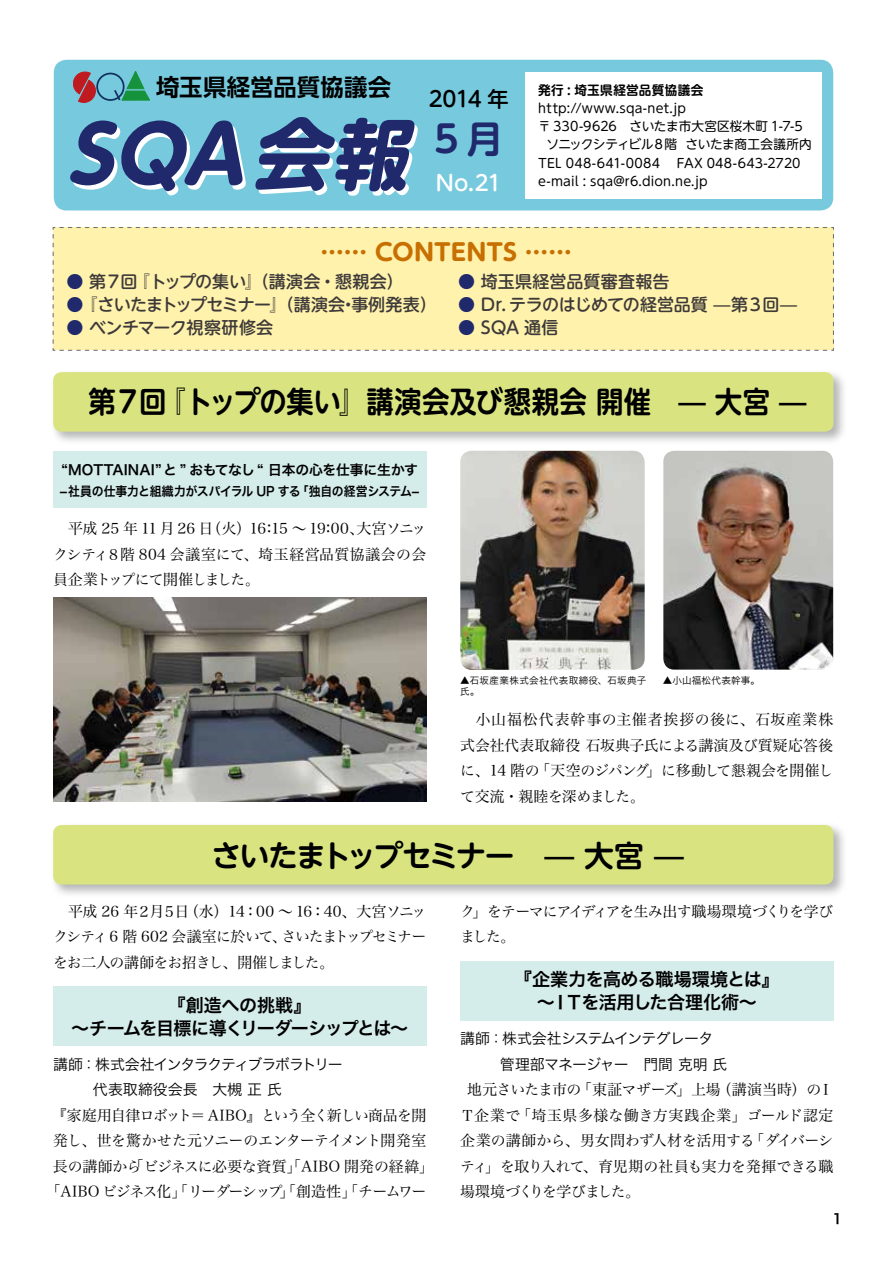
<style>
.page{position:relative;width:893px;height:1263px;background:#fff}
.page>*{position:absolute;margin:0;border:0;box-sizing:border-box;transform-origin:0 0}
.t1{font:italic 700 77.55px "UD Shin M Go Pro";color:#1f296b}
.t2{font:700 37.2px "UD Shin M Go Pro De";color:#1f296b}
.t3{font:700 29.7px "UD Shin M Go Pro De";letter-spacing:-.005em;color:#000;scale:.92 1}
.t4{font:700 29.7px "UD Shin M Go Pro De";letter-spacing:-.045em;color:#000}
.t5{font:700 23.4px "UD Shin M Go Pr 6";color:#c76f00}
.t6{font:700 23.4px "UD Shin Go Pr 6 N De";letter-spacing:.01em;color:#000}
.t7{font:500 21.3px "UD Shin M Go Pro";color:#000}
.t8{font:500 21.3px "UD Shin M Go Pro";color:#fff}
.t9{font:18px/23.4px "Hira Kaku Pro N W6";letter-spacing:-.06em;color:#000;text-align:center}
.t10{font:18px/23.4px "Hira Kaku Pro N W6";letter-spacing:-.035em;color:#000;text-align:center}
.t11{font:500 16.95px "UD Shin M Go Pro";letter-spacing:-.015em;color:#3e3a39}
.t12{font:500 16.95px "UD Shin M Go Pro";letter-spacing:-.04em;color:#3e3a39}
.t13{font:500 16.95px "UD Shin M Go Pro";letter-spacing:.015em;color:#3e3a39}
.t14{font:14.85px/25.5px "Hira Min Pro N W3";letter-spacing:-.04em;color:#000;text-align:justify}
.t15{font:14.85px/25.5px "Hira Kaku Pro N W3";letter-spacing:-.05em;color:#000}
.t16{font:13.8px "Hira Kaku Pro N W6";letter-spacing:-.015em;color:#000}
.t17{font:12.75px "UD Shin M Go Pr 6";letter-spacing:.01em;color:#000}
.t18{font:12.75px "Hira Kaku Pro N W6";letter-spacing:-.025em;color:#000;scale:.93 1}
.t19{font:12.75px "UD Shin M Go Pr 6";letter-spacing:-.035em;color:#000}
.t20{font:700 12.75px "UD Shin M Go Pr 6 De";letter-spacing:.03em;color:#000}
.t21{font:9.6px/11.7px "Hira Kaku Pro N W3";letter-spacing:.025em;color:#000}
.s1{color:#1f296b}
</style>
<div class="page">
<div style="left:54px;top:60px;width:779px;height:150px;background:#77cade;border-radius:13px"></div>
<svg style="left:73px;top:71px;width:77px;height:31px"></svg>
<div style="left:525px;top:72px;width:296px;height:127px;background:#fff"></div>
<div style="left:52px;top:227px;width:782px;height:124px;background:#fff2ad"></div>
<img style="left:53px;top:597px;width:373px;height:204px">
<img style="left:460px;top:451px;width:185px;height:219px">
<svg style="left:53px;top:825px;width:791px;height:70px"></svg>
<div style="left:53px;top:825px;width:780px;height:59px;background:#d9e480;border-radius:9px"></div>
<div style="left:53px;top:986px;width:373px;height:60px;background:#d4ecea"></div>
<div style="left:460px;top:961px;width:373px;height:59px;background:#d4ecea"></div>
<svg style="left:53px;top:372px;width:791px;height:70px"></svg>
<div style="left:53px;top:372px;width:780px;height:60px;background:#d9e480;border-radius:9px"></div>
<div style="left:53px;top:451px;width:373px;height:56px;background:#d4ecea"></div>
<img style="left:663px;top:451px;width:170px;height:219px">
<h3 class="t6" style="left:156px;top:68px;width:236px">埼玉県経営品質協議会</h3>
<p class="t20" style="left:538px;top:79px;width:167px">発行 : 埼玉県経営品質協議会</p>
<p class="t17" style="left:538px;top:98px;width:150px">http://www.sqa-net.jp</p>
<p class="t17" style="left:538px;top:116px;width:266px">〒 330-9626 さいたま市大宮区桜木町 1-7-5</p>
<p class="t19" style="left:546px;top:134px;width:267px">ソニックシティビル８階 さいたま商工会議所内</p>
<p class="t17" style="left:538px;top:152px;width:123px">TEL 048-641-0084</p>
<p class="t17" style="left:677px;top:152px;width:125px">FAX 048-643-2720</p>
<h3 class="t7" style="left:429px;top:82px;width:82px">2014 年</h3>
<h2 class="t2" style="left:434px;top:108px;width:71px">5月</h2>
<h3 class="t8" style="left:436px;top:166px;width:67px">No.21</h3>
<h1 class="t1" style="left:67px;top:91px;width:363px">SQA会報</h1>
<p class="t17" style="left:538px;top:170px;width:171px">e-mail : sqa@r6.dion.ne.jp</p>
<h3 class="t5" style="left:320px;top:232px;width:253px">…… CONTENTS ……</h3>
<p class="t11" style="left:66px;top:267px;width:338px"><span class="s1">●</span> 第７回『トップの集い』（講演会・懇親会）</p>
<p class="t12" style="left:66px;top:291px;width:372px"><span class="s1">●</span> 『さいたまトップセミナー』（講演会・事例発表）</p>
<p class="t11" style="left:66px;top:314px;width:208px"><span class="s1">●</span> ベンチマーク視察研修会</p>
<p class="t13" style="left:458px;top:267px;width:213px"><span class="s1">●</span> 埼玉県経営品質審査報告</p>
<p class="t11" style="left:458px;top:291px;width:341px"><span class="s1">●</span> Dr. テラのはじめての経営品質 —第３回—</p>
<p class="t11" style="left:458px;top:314px;width:102px"><span class="s1">●</span> SQA 通信</p>
<h3 class="t3" style="left:89px;top:378px;width:812px">第７回『トップの集い』講演会及び懇親会 開催　— 大宮 —　</h3>
<p class="t16" style="left:61px;top:458px;width:358px">“MOTTAINAI”と ” おもてなし “ 日本の心を仕事に生かす</p>
<p class="t18" style="left:60px;top:479px;width:389px">−社員の仕事力と組織力がスパイラル UP する「独自の経営システム−</p>
<p class="t14" style="left:53px;top:514px;width:375px">　平成 25 年 11 月 26 日（火）16：15 〜 19：00、大宮ソニックシティ８階 804 会議室にて、埼玉経営品質協議会の会員企業トップにて開催しました。</p>
<p class="t21" style="left:460px;top:673px;width:188px">▲石坂産業株式会社代表取締役、石坂典子氏。</p>
<p class="t21" style="left:663px;top:673px;width:99px">▲小山福松代表幹事。</p>
<p class="t14" style="left:460px;top:706px;width:375px">　小山福松代表幹事の主催者挨拶の後に、石坂産業株式会社代表取締役 石坂典子氏による講演及び質疑応答後に、14 階の「天空のジパング」に移動して懇親会を開催して交流･親睦を深めました。</p>
<h3 class="t4" style="left:211px;top:832px;width:474px">さいたまトップセミナー　— 大宮 —</h3>
<p class="t14" style="left:53px;top:897px;width:375px">　平成 26 年２月５日（水）14：00 〜 16：40、大宮ソニックシティ 6 階 602 会議室に於いて、さいたまトップセミナーをお二人の講師をお招きし、開催しました。</p>
<p class="t9" style="left:71px;top:992px;width:338px">『創造への挑戦』<br>〜チームを目標に導くリーダーシップとは〜</p>
<p class="t15" style="left:93px;top:1050px;width:251px;text-indent:-40px">講師：株式会社インタラクティブラボラトリー代表取締役会長　大槻 正 氏</p>
<p class="t14" style="left:46px;top:1101px;width:389px;text-align:center">『家庭用自律ロボット＝ AIBO』という全く新しい商品を開発し、世を驚かせた元ソニーのエンターテイメント開発室長の講師から「ビジネスに必要な資質」「AIBO 開発の経緯」「AIBO ビジネス化」「リーダーシップ」「創造性」「チームワー</p>
<p class="t14" style="left:460px;top:897px;width:375px">ク」をテーマにアイディアを生み出す職場環境づくりを学びました。</p>
<p class="t10" style="left:514px;top:967px;width:267px">『企業力を高める職場環境とは』〜ＩＴを活用した合理化術〜</p>
<p class="t15" style="left:500px;top:1025px;width:229px;text-indent:-40px">講師：株式会社システムインテグレータ管理部マネージャー　門間 克明 氏</p>
<p class="t14" style="left:460px;top:1076px;width:375px;text-indent:7px">地元さいたま市の「東証マザーズ」上場（講演当時）のＩＴ企業で「埼玉県多様な働き方実践企業」ゴールド認定企業の講師から、男女問わず人材を活用する「ダイバーシティ」を取り入れて、育児期の社員も実力を発揮できる職場環境づくりを学びました。</p>
<p class="t16" style="left:832px;top:1206px;width:11px">1</p>
</div>
